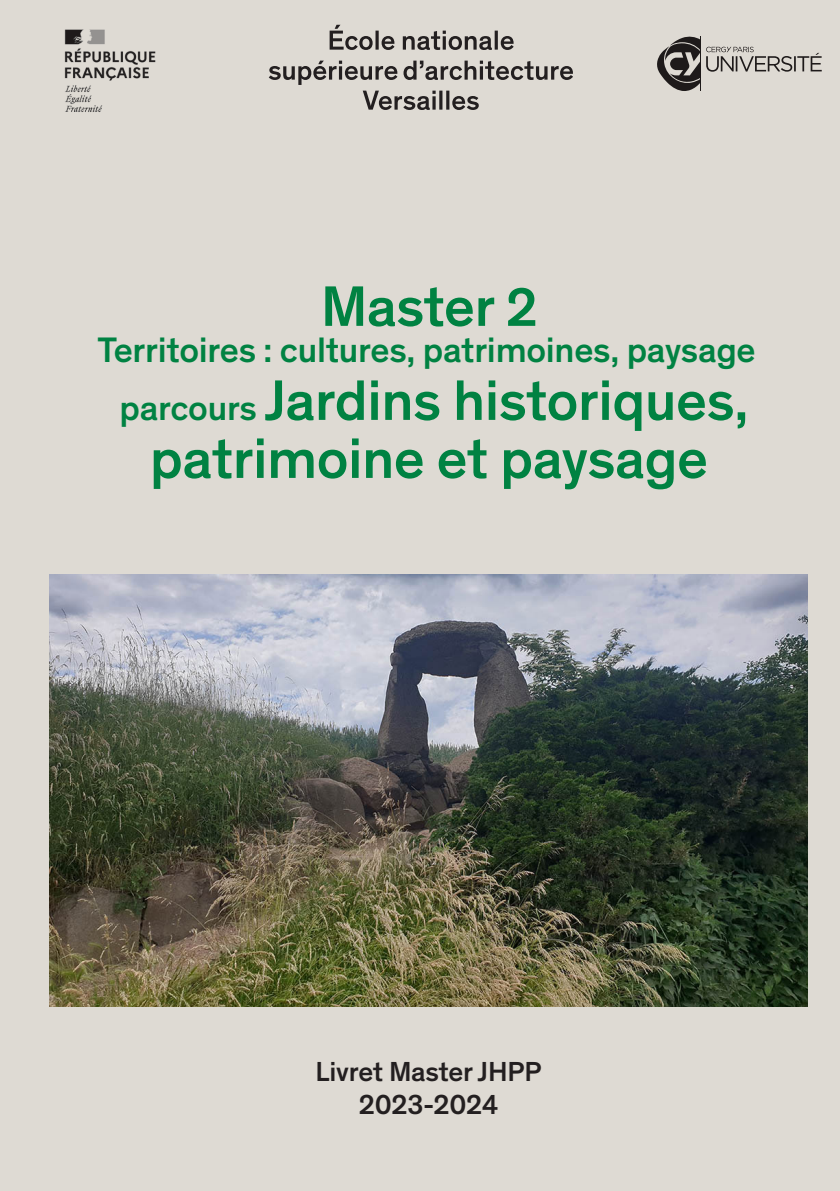
<style>
.page{position:relative;width:840px;height:1191px;background:#fff}
.page>*{position:absolute;margin:0;border:0;box-sizing:border-box;transform-origin:0 0}
._0-Titre_couverture{font:500 58px/58px "Theinhardt";letter-spacing:-.01em;color:#008242;text-align:center}
._0-Titre_couverture-2{font:500 36px "Theinhardt";letter-spacing:-.01em;color:#008242}
._0-Pied_couverture_T{font:500 28px/32.6px "Theinhardt";letter-spacing:-.01em;color:#231f20;text-align:center}
.s1{font-size:55px}
.s2{font-size:36px}
</style>
<div class="page">
<div style="left:0;top:0;width:839px;height:1191px;background:#dedad3"></div>
<svg style="left:363px;top:91px;width:115px;height:19px"></svg>
<svg style="left:268px;top:61px;width:304px;height:24px"></svg>
<svg style="left:329px;top:25px;width:184px;height:25px"></svg>
<img style="left:64px;top:29px;width:92px;height:83px">
<svg style="left:657px;top:36px;width:164px;height:55px"></svg>
<img style="left:50px;top:575px;width:756px;height:431px">
<p class="_0-Titre_couverture" style="left:320px;top:273px;width:218px">Master <span class="s1">2</span></p>
<p class="_0-Titre_couverture-2" style="left:97px;top:323px;width:659px">Territoires : cultures, patrimoines, paysage</p>
<p class="_0-Titre_couverture" style="left:119px;top:367px;width:630px"><span class="s2">parcours</span> Jardins historiques, patrimoine et paysage</p>
<p class="_0-Pied_couverture_T" style="left:315px;top:1053px;width:227px">Livret Master JHPP<br>2023-2024</p>
</div>
